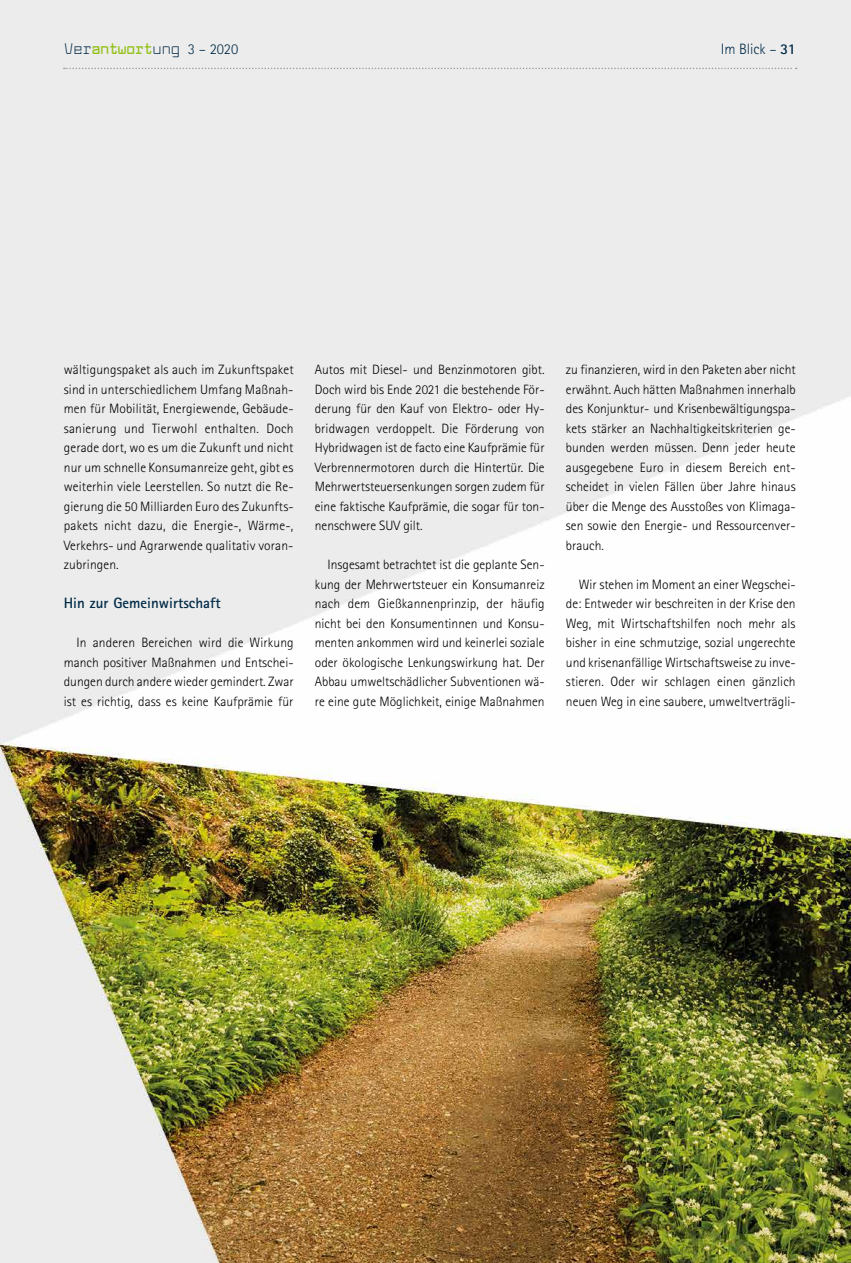
<style>
.page{position:relative;width:851px;height:1263px;background:#fff}
.page>*{position:absolute;margin:0;border:0;box-sizing:border-box;transform-origin:0 0}
.t1{font:700 15px "Rotis Sans Serif Std";color:#002a46}
.t2{font:700 15px "Larabiefont Rg";color:#94c11c}
.t3{font:300 15px "Rotis Sans Serif Std";color:#002a46}
.t4{font:300 13.5px/19.5px "Rotis Sans Serif Std";color:#000;text-align:justify}
.s1{font-weight:400;color:#002a46}
.s2{font-family:"Rotis Sans Serif Std";font-weight:300;color:#002a46}
.s3{font-weight:700}
</style>
<div class="page">
<img style="left:0;top:0;width:850px;height:1263px">
<svg style="left:64px;top:68px;width:732px;height:1px"></svg>
<p class="t2" style="left:64px;top:38px;width:175px"><span class="s1">Ver</span>antwort<span class="s1">ung</span> <span class="s2">3 – 2020</span></p>
<p class="t3" style="left:720px;top:40px;width:76px">Im Blick – <span class="s3">31</span></p>
<p class="t4" style="left:64px;top:360px;width:231px">wältigungspaket als auch im Zukunftspaket sind in unterschiedlichem Umfang Maßnah&shy;men für Mobilität, Energiewende, Gebäude&shy;sanierung und Tierwohl enthalten. Doch gerade dort, wo es um die Zukunft und nicht nur um schnelle Konsumanreize geht, gibt es weiterhin viele Leerstellen. So nutzt die Re&shy;gierung die 50 Milliarden Euro des Zukunfts&shy;pakets nicht dazu, die Energie-, Wärme-, Verkehrs- und Agrarwende qualitativ voran&shy;zubringen.</p>
<p class="t1" style="left:64px;top:594px;width:158px">Hin zur Gemeinwirtschaft</p>
<p class="t4" style="left:64px;top:633px;width:231px;text-indent:13px">In anderen Bereichen wird die Wirkung manch positiver Maßnahmen und Entschei&shy;dungen durch andere wieder gemindert. Zwar ist es richtig, dass es keine Kaufprämie für</p>
<p class="t4" style="left:315px;top:360px;width:231px">Autos mit Diesel- und Benzinmotoren gibt.<br>Doch wird bis Ende 2021 die bestehende För&shy;derung für den Kauf von Elektro- oder Hy&shy;bridwagen verdoppelt. Die Förderung von Hybridwagen ist de facto eine Kaufprämie für Verbrennermotoren durch die Hintertür. Die Mehrwertsteuersenkungen sorgen zudem für eine faktische Kaufprämie, die sogar für ton&shy;nenschwere SUV gilt.</p>
<p class="t4" style="left:315px;top:555px;width:231px;text-indent:13px">Insgesamt betrachtet ist die geplante Sen&shy;kung der Mehrwertsteuer ein Konsumanreiz nach dem Gießkannenprinzip, der häufig nicht bei den Konsumentinnen und Konsu&shy;menten ankommen wird und keinerlei soziale oder ökologische Lenkungswirkung hat. Der Abbau umweltschädlicher Subventionen wä&shy;re eine gute Möglichkeit, einige Maßnahmen</p>
<p class="t4" style="left:566px;top:360px;width:231px">zu finanzieren, wird in den Paketen aber nicht erwähnt. Auch hätten Maßnahmen innerhalb des Konjunktur- und Krisenbewältigungspa&shy;kets stärker an Nachhaltigkeitskriterien ge&shy;bunden werden müssen. Denn jeder heute ausgegebene Euro in diesem Bereich ent&shy;scheidet in vielen Fällen über Jahre hinaus über die Menge des Ausstoßes von Klimaga&shy;sen sowie den Energie- und Ressourcenver&shy;brauch.</p>
<p class="t4" style="left:566px;top:574px;width:231px;text-indent:13px">Wir stehen im Moment an einer Wegschei&shy;de: Entweder wir beschreiten in der Krise den Weg, mit Wirtschaftshilfen noch mehr als bisher in eine schmutzige, sozial ungerechte und krisenanfällige Wirtschaftsweise zu inve&shy;stieren. Oder wir schlagen einen gänzlich neuen Weg in eine saubere, umweltverträgli-</p>
</div>
